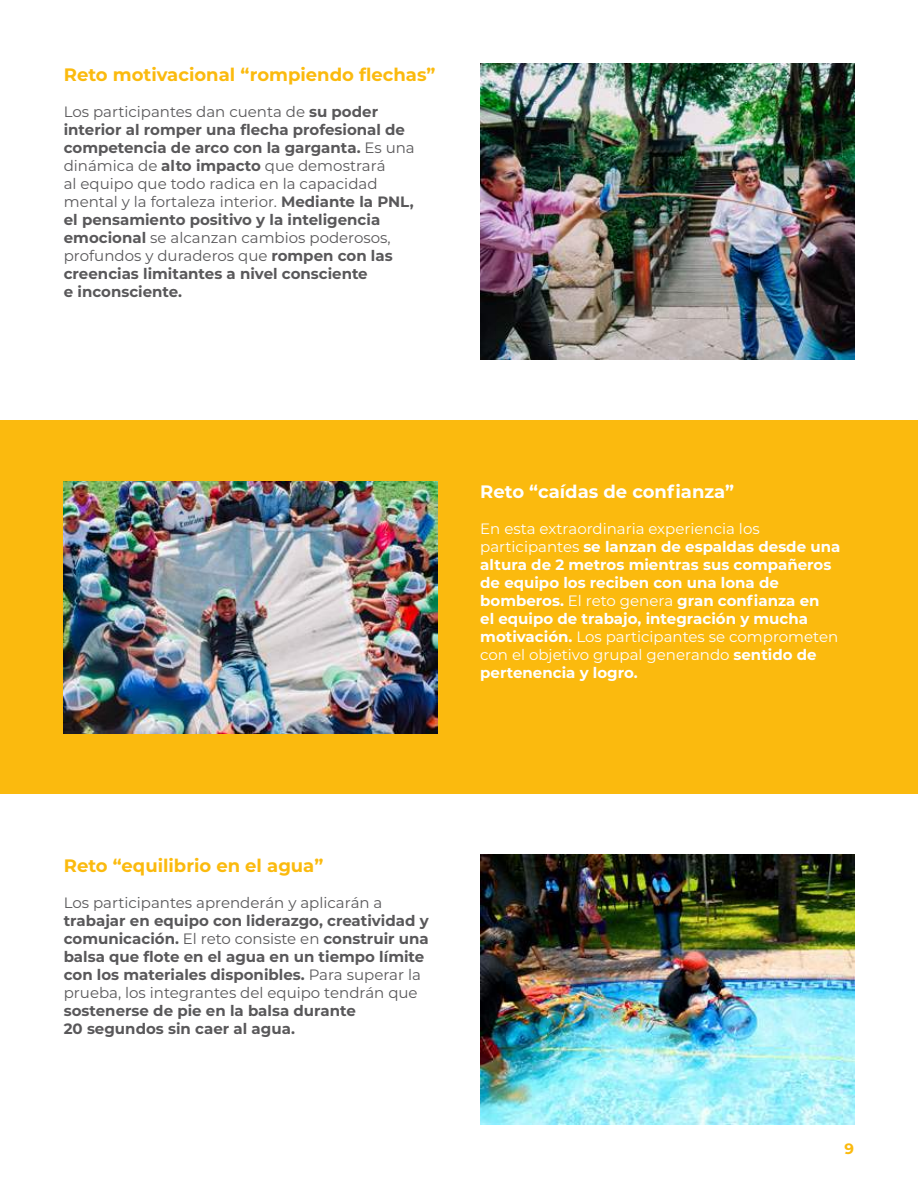
<style>
.page{position:relative;width:918px;height:1188px;background:#fff}
.page>*{position:absolute;margin:0;border:0;box-sizing:border-box;transform-origin:0 0}
.t1{font:700 18px "Montserrat";color:#fbba0e}
.t2{font:700 18px "Montserrat";color:#fff}
.t3{font:700 15px/18px "Montserrat";color:#59585a}
.t4{font:700 15px/18px "Montserrat";color:#fff}
.t5{font:15px "Montserrat";color:#59585a}
.t6{font:700 15px "Montserrat";color:#fbba0e}
.s1{font-weight:400}
</style>
<div class="page">
<div style="left:0;top:421px;width:918px;height:373px;background:#fbba0e"></div>
<img style="left:480px;top:64px;width:374px;height:295px">
<img style="left:64px;top:481px;width:374px;height:252px">
<img style="left:480px;top:855px;width:374px;height:269px">
<p class="t1" style="left:64px;top:62px;width:373px">Reto motivacional “rompiendo flechas”</p>
<p class="t3" style="left:64px;top:102px;width:353px"><span class="s1">Los participantes dan cuenta de</span> su poder interior al romper una flecha profesional de competencia de arco con la garganta. <span class="s1">Es una dinámica de</span> alto impacto <span class="s1">que demostrará<br>al equipo que todo radica en la capacidad mental y la fortaleza interior.</span> Mediante la PNL, el pensamiento positivo y la inteligencia emocional <span class="s1">se alcanzan cambios poderosos, profundos y duraderos que</span> rompen con las creencias limitantes a nivel consciente<br>e inconsciente.</p>
<p class="t2" style="left:480px;top:479px;width:255px">Reto “caídas de confianza”</p>
<p class="t4" style="left:480px;top:519px;width:362px"><span class="s1">En esta extraordinaria experiencia los participantes</span> se lanzan de espaldas desde una altura de 2 metros mientras sus compañeros de equipo los reciben con una lona de bomberos. <span class="s1">El reto genera</span> gran confianza en<br>el equipo de trabajo, integración y mucha motivación. <span class="s1">Los participantes se comprometen con el objetivo grupal generando</span> sentido de pertenencia y logro.</p>
<p class="t1" style="left:64px;top:853px;width:261px">Reto “equilibrio en el agua”</p>
<p class="t5" style="left:64px;top:893px;width:320px">Los participantes aprenderán y aplicarán a</p>
<p class="t3" style="left:64px;top:911px;width:367px">trabajar en equipo con liderazgo, creatividad y comunicación. <span class="s1">El reto consiste en</span> construir una balsa que flote en el agua en un tiempo límite con los materiales disponibles. <span class="s1">Para superar la prueba, los integrantes del equipo tendrán que</span></p>
<p class="t3" style="left:64px;top:1001px;width:294px">sostenerse de pie en la balsa durante<br>20 segundos sin caer al agua.</p>
<p class="t6" style="left:845px;top:1138px;width:11px">9</p>
</div>
